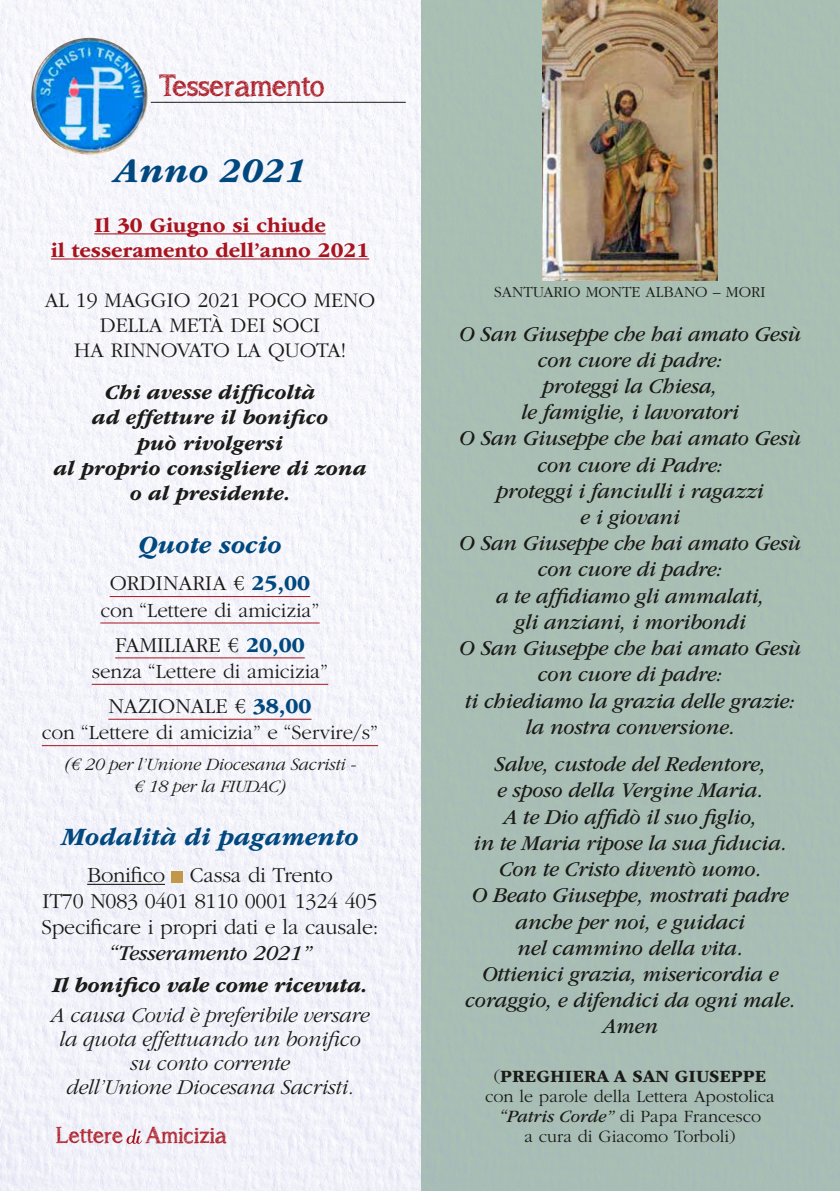
<style>
.page{position:relative;width:840px;height:1191px;background:#fff}
.page>*{position:absolute;margin:0;border:0;box-sizing:border-box;transform-origin:0 0}
.t1{font:italic 700 36px "ITC Garamond Std";color:#00487e}
.t2{font:30px "asongforjennifer";color:#a8141e}
.t3{font:italic 700 26px "ITC Garamond Std";color:#00487e}
.t4{font:22.6px "asongforjennifer";color:#a8141e}
.t5{font:italic 22px/26.2px "ITC Garamond Std";letter-spacing:-.01em;color:#1a1a18;text-align:center}
.t6{font:300 22px/26px "ITC Garamond Std";letter-spacing:-.01em;color:#1a1a18;text-align:center}
.t7{font:italic 300 22px/24px "ITC Garamond Std";letter-spacing:-.01em;color:#1a1a18;text-align:center}
.t8{font:italic 700 22px "ITC Garamond Std";letter-spacing:-.01em;color:#1a1a18}
.t9{font:italic 700 21.6px/25px "ITC Garamond Std";color:#1a1a18;text-align:center}
.t10{font:300 21.6px/25px "ITC Garamond Std";color:#1a1a18;text-align:center}
.t11{font:700 21.6px/25px "ITC Garamond Std";color:#a8141e;text-align:center}
.t12{font:300 21px "ITC Garamond Std";color:#1a1a18}
.t13{font:300 18px/20px "ITC Garamond Std";color:#1a1a18;text-align:center}
.t14{font:italic 300 18px/22px "ITC Garamond Std";letter-spacing:-.01em;color:#1a1a18;text-align:center}
.t15{font:300 16px "ITC Garamond Std";color:#1a1a18}
.s1{font-weight:700;color:#00487e}
.s2{font-weight:700}
.s3{font-weight:400;font-style:italic}
</style>
<div class="page">
<img style="left:0;top:0;width:839px;height:1191px">
<svg style="left:126px;top:1128px;width:16px;height:15px"></svg>
<img style="left:542px;top:0;width:175px;height:281px">
<hr style="left:94px;top:233px;width:231px;height:1px;background:#a8141e">
<hr style="left:51px;top:258px;width:318px;height:1px;background:#a8141e">
<hr style="left:110px;top:596px;width:200px;height:1px;background:#a8141e">
<hr style="left:100px;top:622px;width:219px;height:1px;background:#a8141e">
<hr style="left:115px;top:657px;width:189px;height:1px;background:#a8141e">
<hr style="left:92px;top:684px;width:236px;height:1px;background:#a8141e">
<hr style="left:108px;top:718px;width:203px;height:1px;background:#a8141e">
<hr style="left:42px;top:745px;width:336px;height:1px;background:#a8141e">
<hr style="left:87px;top:883px;width:78px;height:2px;background:#1a1a18">
<div style="left:172px;top:871px;width:11px;height:11px;background:#c09848"></div>
<hr style="left:151px;top:102px;width:254px;height:1px;background:#1a1a18">
<img style="left:31px;top:38px;width:117px;height:117px;border-radius:58px">
<h2 class="t2" style="left:159px;top:68px;width:167px">Tesseramento</h2>
<h1 class="t1" style="left:114px;top:150px;width:193px">Anno 2021</h1>
<p class="t11" style="left:51px;top:212px;width:319px">Il 30 Giugno si chiude<br>il tesseramento dell’anno 2021</p>
<p class="t10" style="left:45px;top:288px;width:332px">AL 19 MAGGIO 2021 POCO MENO<br>DELLA METÀ DEI SOCI<br>HA RINNOVATO LA QUOTA!</p>
<p class="t9" style="left:54px;top:380px;width:314px">Chi avesse difficoltà<br>ad effetture il bonifico<br>può rivolgersi<br>al proprio consigliere di zona o al presidente.</p>
<p class="t3" style="left:138px;top:530px;width:145px">Quote socio</p>
<p class="t6" style="left:110px;top:571px;width:202px">ORDINARIA € <span class="s1">25,00</span></p>
<p class="t12" style="left:100px;top:599px;width:221px">con “Lettere di amicizia”</p>
<p class="t6" style="left:115px;top:632px;width:191px">FAMILIARE € <span class="s1">20,00</span></p>
<p class="t12" style="left:92px;top:660px;width:238px">senza “Lettere di amicizia”</p>
<p class="t6" style="left:108px;top:693px;width:205px">NAZIONALE € <span class="s1">38,00</span></p>
<p class="t12" style="left:42px;top:721px;width:337px">con “Lettere di amicizia” e “Servire/s”</p>
<p class="t14" style="left:64px;top:753px;width:294px">(€ 20 per l’Unione Diocesana Sacristi - € 18 per la FIUDAC)</p>
<p class="t3" style="left:61px;top:822px;width:298px">Modalità di pagamento</p>
<p class="t6" style="left:41px;top:862px;width:338px">Bonifico Cassa di Trento<br>IT70 N083 0401 8110 0001 1324 405<br>Specificare i propri dati e la causale:</p>
<p class="t5" style="left:108px;top:940px;width:205px">“Tesseramento 2021”</p>
<p class="t8" style="left:53px;top:972px;width:316px">Il bonifico vale come ricevuta.</p>
<p class="t7" style="left:50px;top:1003px;width:320px">A causa Covid è preferibile versare la quota effettuando un bonifico su conto corrente<br>dell’Unione Diocesana Sacristi.</p>
<p class="t4" style="left:56px;top:1121px;width:172px">Lettere Amicizia</p>
<p class="t15" style="left:494px;top:284px;width:273px">SANTUARIO MONTE ALBANO – MORI</p>
<p class="t5" style="left:458px;top:321px;width:343px">O San Giuseppe che hai amato Gesù con cuore di padre:<br>proteggi la Chiesa,<br>le famiglie, i lavoratori<br>O San Giuseppe che hai amato Gesù con cuore di Padre:<br>proteggi i fanciulli i ragazzi<br>e i giovani<br>O San Giuseppe che hai amato Gesù con cuore di padre:<br>a te affidiamo gli ammalati,<br>gli anziani, i moribondi<br>O San Giuseppe che hai amato Gesù con cuore di padre:<br>ti chiediamo la grazia delle grazie: la nostra conversione.</p>
<p class="t5" style="left:464px;top:751px;width:332px">Salve, custode del Redentore,<br>e sposo della Vergine Maria.<br>A te Dio affidò il suo figlio,<br>in te Maria ripose la sua fiducia.<br>Con te Cristo diventò uomo.<br>O Beato Giuseppe, mostrati padre anche per noi, e guidaci<br>nel cammino della vita.<br>Ottienici grazia, misericordia e coraggio, e difendici da ogni male.<br>Amen</p>
<p class="t13" style="left:485px;top:1066px;width:291px">(<span class="s2">PREGHIERA A SAN GIUSEPPE </span>con le parole della Lettera Apostolica <span class="s3">“Patris Corde”</span> di Papa Francesco<br>a cura di Giacomo Torboli)</p>
</div>
